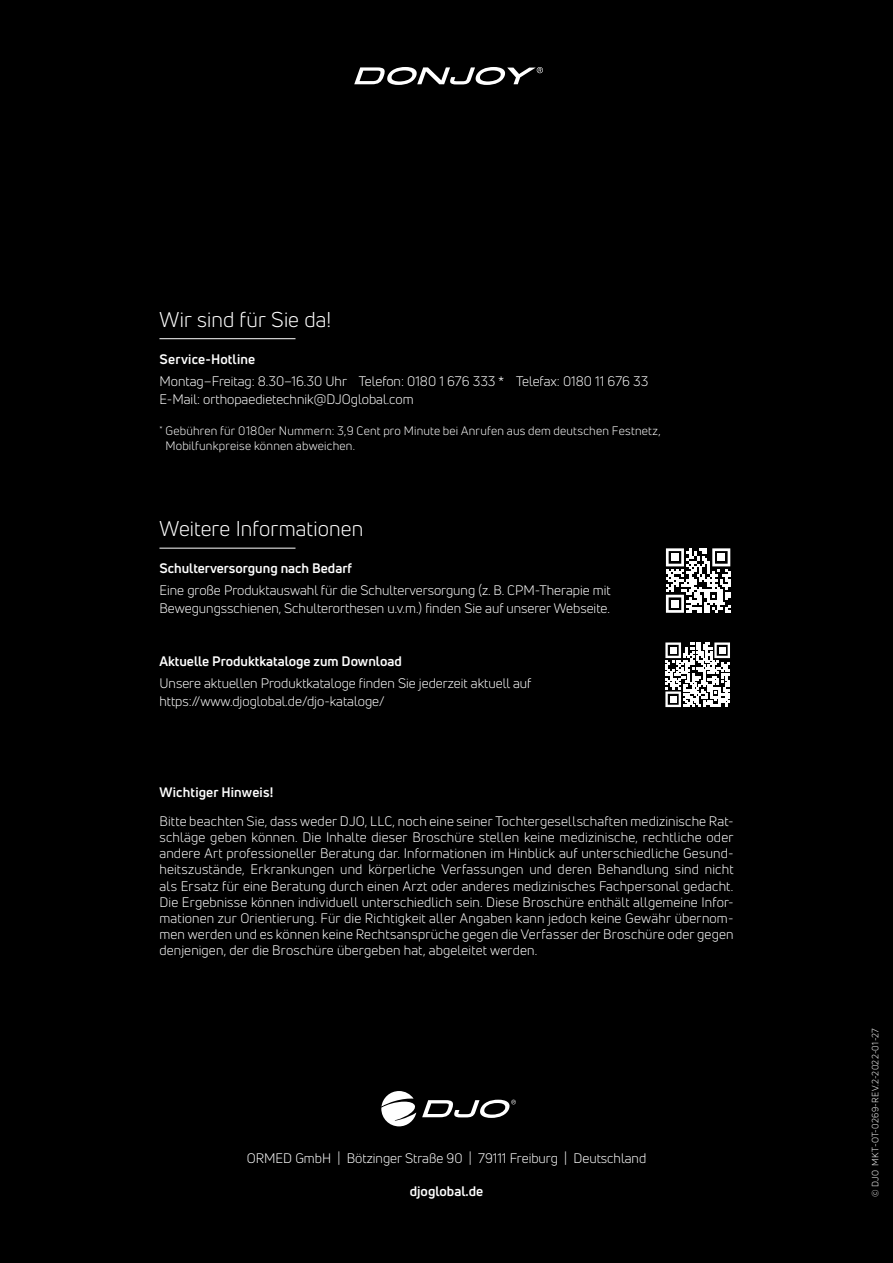
<style>
.page{position:relative;width:893px;height:1263px;background:#000}
.page>*{position:absolute;margin:0;border:0;box-sizing:border-box;transform-origin:0 0}
.t1{font:21px "Uni Neue";letter-spacing:.005em;color:#fff}
.t2{font:13.5px/16.2px "Uni Neue";color:#fff}
.t3{font:700 13.5px "Uni Neue";color:#fff}
.t4{font:12px/14.4px "Uni Neue";letter-spacing:.015em;color:#fff}
.t5{font:9px "Uni Neue";letter-spacing:.035em;color:#fff}
</style>
<div class="page">
<svg style="left:666px;top:548px;width:64px;height:65px"></svg>
<div style="left:671px;top:553px;width:8px;height:8px;background:#fff"></div>
<div style="left:717px;top:553px;width:8px;height:8px;background:#fff"></div>
<div style="left:671px;top:600px;width:8px;height:8px;background:#fff"></div>
<hr style="left:159px;top:338px;width:136px;height:1px;background:#fff">
<hr style="left:159px;top:548px;width:136px;height:1px;background:#fff">
<svg style="left:381px;top:1091px;width:35px;height:35px"></svg>
<svg style="left:422px;top:1100px;width:94px;height:18px"></svg>
<svg style="left:665px;top:642px;width:65px;height:65px"></svg>
<div style="left:670px;top:647px;width:7px;height:7px;background:#fff"></div>
<div style="left:719px;top:647px;width:6px;height:7px;background:#fff"></div>
<div style="left:670px;top:696px;width:7px;height:7px;background:#fff"></div>
<svg style="left:354px;top:67px;width:189px;height:18px"></svg>
<h1 class="t1" style="left:159px;top:307px;width:173px">Wir sind für Sie da!</h1>
<p class="t3" style="left:159px;top:351px;width:97px">Service-Hotline</p>
<p class="t2" style="left:159px;top:372px;width:490px;line-height:18px">Montag–Freitag: 8.30–16.30 Uhr Telefon: 0180 1 676 333 * Telefax: 0180 11 676 33<br>E-Mail: orthopaedietechnik@DJOglobal.com</p>
<p class="t4" style="left:165px;top:424px;width:497px;text-indent:-6px"><sup>*</sup> Gebühren für 0180er Nummern: 3,9 Cent pro Minute bei Anrufen aus dem deutschen Festnetz,<br>Mobilfunkpreise können abweichen.</p>
<h1 class="t1" style="left:159px;top:515px;width:205px">Weitere Informationen</h1>
<p class="t3" style="left:159px;top:559px;width:194px">Schulterversorgung nach Bedarf</p>
<p class="t2" style="left:159px;top:581px;width:453px;line-height:18px">Eine große Produktauswahl für die Schulterversorgung (z. B. CPM-Therapie mit<br>Bewegungsschienen, Schulterorthesen u.v.m.) finden Sie auf unserer Webseite.</p>
<p class="t3" style="left:159px;top:653px;width:244px">Aktuelle Produktkataloge zum Download</p>
<p class="t2" style="left:159px;top:674px;width:373px;line-height:18px">Unsere aktuellen Produktkataloge finden Sie jederzeit aktuell auf https://www.djoglobal.de/djo-kataloge/</p>
<p class="t3" style="left:159px;top:783px;width:115px">Wichtiger Hinweis!</p>
<p class="t2" style="left:159px;top:813px;width:576px;text-align:justify">Bitte beachten Sie, dass weder DJO, LLC, noch eine seiner Tochtergesellschaften medizinische Rat&shy;schläge geben können. Die Inhalte dieser Broschüre stellen keine medizinische, rechtliche oder andere Art professioneller Beratung dar. Informationen im Hinblick auf unterschiedliche Gesund&shy;heitszustände, Erkrankungen und körperliche Verfassungen und deren Behandlung sind nicht als Ersatz für eine Beratung durch einen Arzt oder anderes medizinisches Fachpersonal gedacht.<br>Die Ergebnisse können individuell unterschiedlich sein. Diese Broschüre enthält allgemeine Infor&shy;mationen zur Orientierung. Für die Richtigkeit aller Angaben kann jedoch keine Gewähr übernom&shy;men werden und es können keine Rechtsansprüche gegen die Verfasser der Broschüre oder gegen denjenigen, der die Broschüre übergeben hat, abgeleitet werden.</p>
<p class="t2" style="left:247px;top:1150px;width:401px">ORMED GmbH | Bötzinger Straße 90 | 79111 Freiburg | Deutschland</p>
<p class="t3" style="left:410px;top:1183px;width:75px">djoglobal.de</p>
<p class="t5" style="left:870px;top:1196px;width:170px;rotate:-90deg">(c) DJO MKT-OT-0269-REV.2-2022-01-27</p>
</div>
